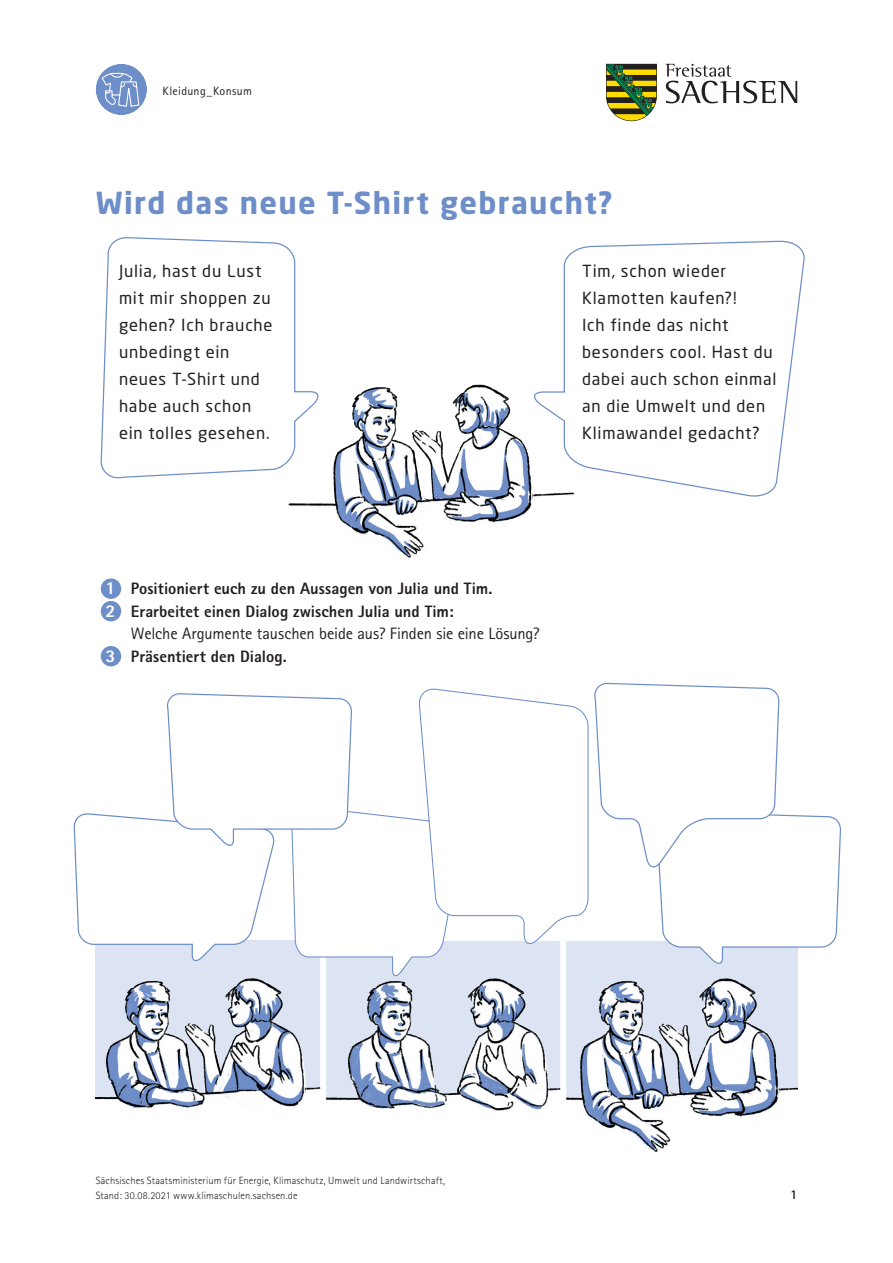
<style>
.page{position:relative;width:893px;height:1263px;background:#fff}
.page>*{position:absolute;margin:0;border:0;box-sizing:border-box;transform-origin:0 0}
.t1{font:700 30px "Neo Sans Pro";letter-spacing:.045em;color:#6d8ec8}
.t2{font:16.5px/27px "Neo Sans Pro";letter-spacing:.05em;color:#231f20}
.t3{font:800 16.5px/22.5px "Rotis Sans Serif Pro";color:#231f20}
.t4{font:16.5px/22.5px "Rotis Sans Serif Pro";letter-spacing:-.005em;color:#231f20}
.t5{font:700 13.5px "AT Rotis Sans Serif";color:#231f20}
.t6{font:12px "Rotis Sans Serif";letter-spacing:.025em;color:#231f20}
.t7{font:300 10.5px/15px "AT Rotis Sans Serif";letter-spacing:.01em;color:#231f20}
.s1{font-size:18px;color:#fff}
.s2{font-weight:800;font-size:18px;color:#fff}
.s3{font-weight:800}
</style>
<div class="page">
<svg style="left:665px;top:64px;width:132px;height:39px"></svg>
<svg style="left:606px;top:64px;width:51px;height:57px;background:#767e32"></svg>
<div style="left:96px;top:64px;width:51px;height:51px;background:#6d8ec8;border-radius:50%"></div>
<svg style="left:101px;top:72px;width:39px;height:35px"></svg>
<div style="left:101px;top:578px;width:20px;height:21px;background:#6d8ec8;border-radius:50%"></div>
<div style="left:101px;top:601px;width:20px;height:20px;background:#6d8ec8;border-radius:50%"></div>
<div style="left:101px;top:646px;width:20px;height:20px;background:#6d8ec8;border-radius:50%"></div>
<svg style="left:100px;top:237px;width:196px;height:242px"></svg>
<img style="left:144px;top:332px;width:389px;height:226px">
<img style="left:96px;top:978px;width:224px;height:131px">
<svg style="left:566px;top:978px;width:231px;height:174px"></svg>
<svg style="left:326px;top:978px;width:234px;height:133px"></svg>
<div style="left:490px;top:1147px;width:127px;height:14px;background:#fff"></div>
<svg style="left:74px;top:682px;width:767px;height:296px"></svg>
<svg style="left:531px;top:241px;width:274px;height:258px"></svg>
<p class="t6" style="left:163px;top:83px;width:91px">Kleidung_Konsum</p>
<h1 class="t1" style="left:96px;top:184px;width:519px">Wird das neue T-Shirt gebraucht?</h1>
<p class="t2" style="left:119px;top:258px;width:155px">Julia, hast du Lust mit mir shoppen zu gehen? Ich brauche unbedingt ein neues T-Shirt und habe auch schon ein tolles gesehen.</p>
<p class="t2" style="left:582px;top:258px;width:196px">Tim, schon wieder<br>Klamotten kaufen?!<br>Ich finde das nicht besonders cool. Hast du dabei auch schon einmal an die Umwelt und den<br>Klimawandel gedacht?</p>
<p class="t3" style="left:106px;top:577px;width:388px"><span class="s1">1</span> Positioniert euch zu den Aussagen von Julia und Tim.<br><span class="s1">2</span> Erarbeitet einen Dialog zwischen Julia und Tim:</p>
<p class="t4" style="left:106px;top:622px;width:435px;text-indent:25px">Welche Argumente tauschen beide aus? Finden sie eine Lösung?<br><span class="s2">3</span> <span class="s3">Präsentiert den Dialog.</span></p>
<p class="t7" style="left:96px;top:1173px;width:351px">Sächsisches Staatsministerium für Energie, Klimaschutz, Umwelt und Landwirtschaft,<br>Stand: 30.08.2021 www.klimaschulen.sachsen.de</p>
<p class="t5" style="left:790px;top:1186px;width:9px">1</p>
</div>
